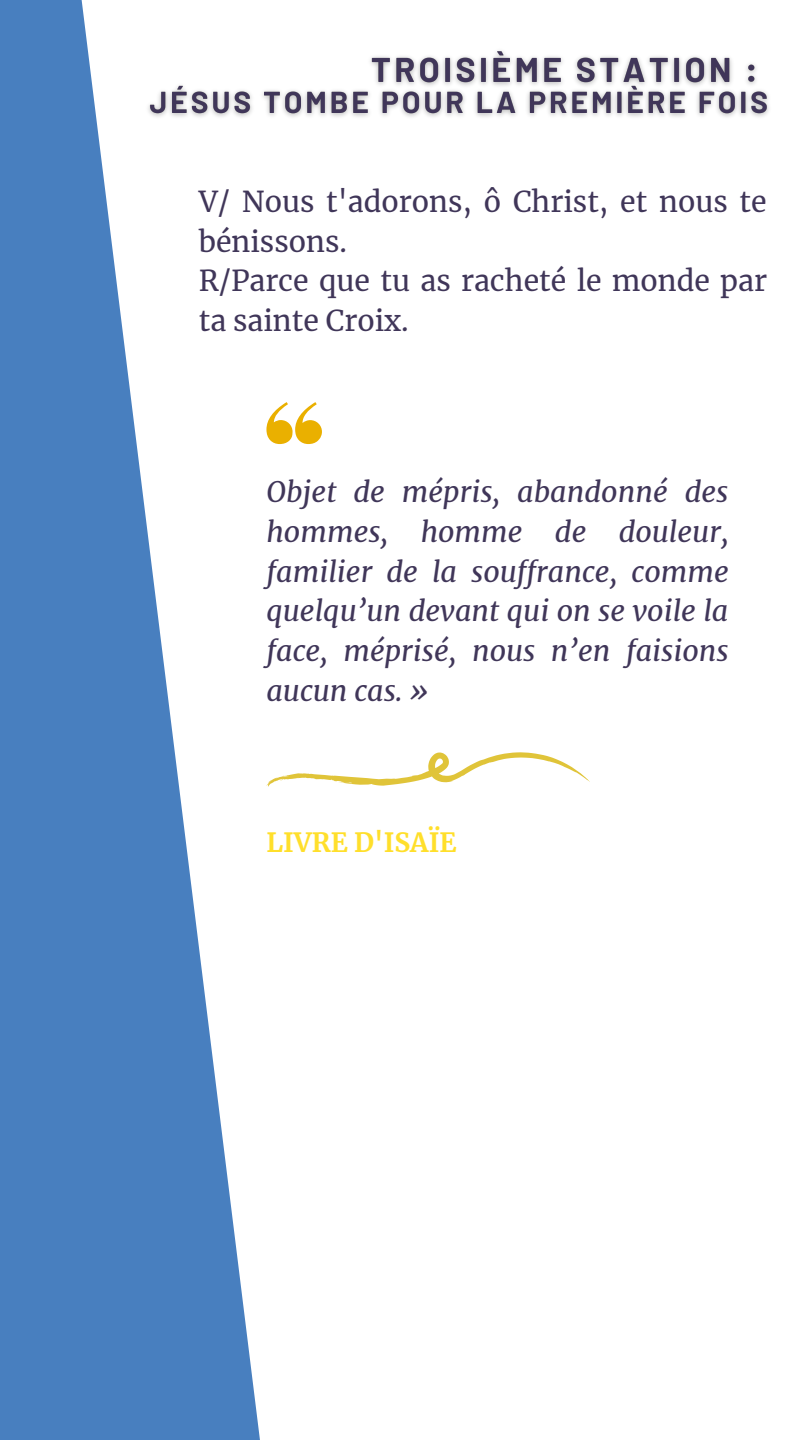
<style>
.page{position:relative;width:810px;height:1440px;background:#fff}
.page>*{position:absolute;margin:0;border:0;box-sizing:border-box;transform-origin:0 0}
.t1{font:italic 28.5px/39.8px "Merriweather";color:#403659;text-align:justify}
.t2{font:28.5px/39.8px "Merriweather";color:#403659}
.t3{font:700 26.2px "Merriweather";color:#ffdf2b}
</style>
<div class="page">
<svg style="left:0;top:0;width:260px;height:1440px;fill:#487fbf"></svg>
<svg style="left:266px;top:402px;width:56px;height:42px"></svg>
<svg style="left:266px;top:752px;width:324px;height:35px"></svg>
<img style="left:141px;top:41px;width:628px;height:88px">
<p class="t2" style="left:199px;top:182px;width:570px">V/ Nous t'adorons, ô Christ, et nous te bénissons.<br>R/Parce que tu as racheté le monde par ta sainte Croix.</p>
<p class="t1" style="left:266px;top:472px;width:464px">Objet de mépris, abandonné des hommes, homme de douleur, familier de la souffrance, comme quelqu’un devant qui on se voile la face, méprisé, nous n’en faisions aucun cas. »</p>
<p class="t3" style="left:266px;top:826px;width:192px">LIVRE D'ISAÏE</p>
</div>
